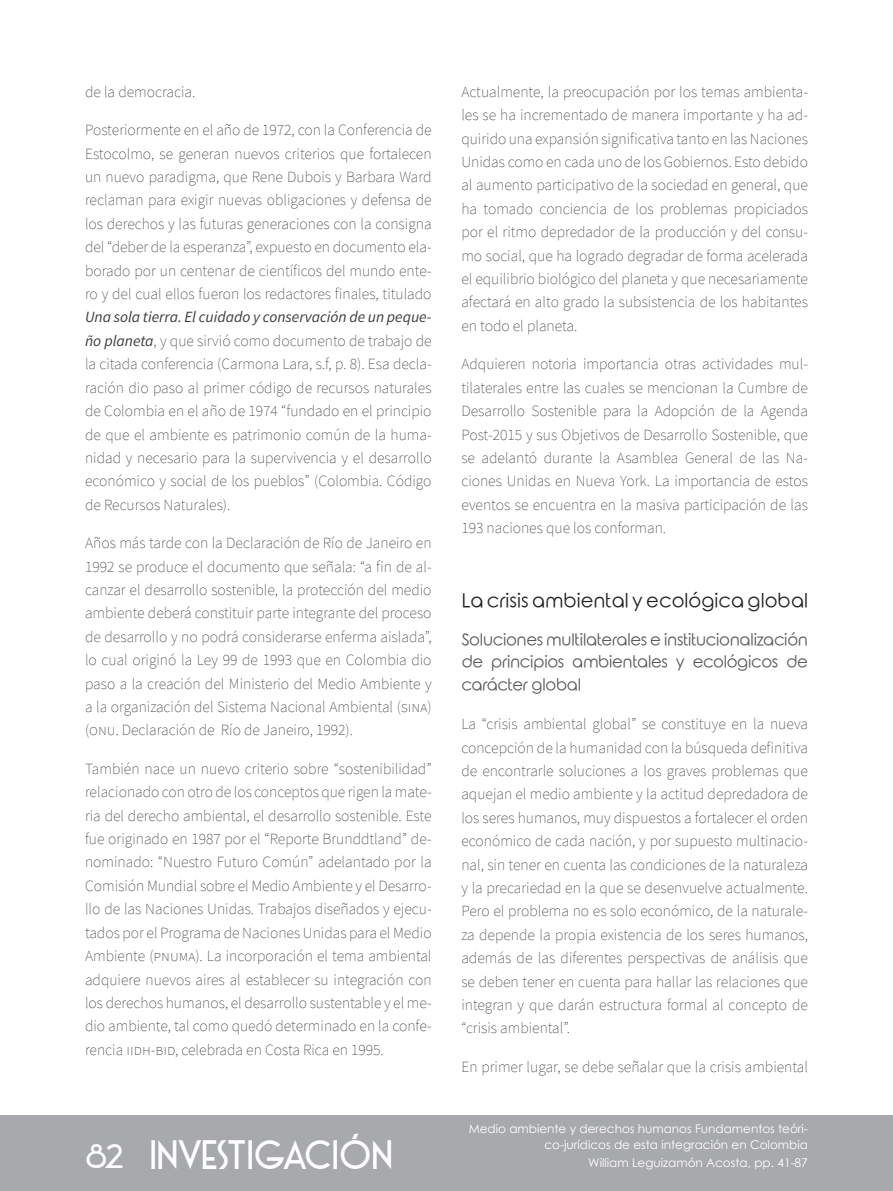
<style>
.page{position:relative;width:893px;height:1191px;background:#fff}
.page>*{position:absolute;margin:0;border:0;box-sizing:border-box;transform-origin:0 0}
.t1{font:36px "DK Otago";letter-spacing:-.025em;color:#fff}
.t2{font:19.5px "Rounded Elegance";color:#231f20}
.t3{font:16.5px/22.5px "Rounded Elegance";letter-spacing:-.02em;color:#57585a;text-align:justify}
.t4{font:200 15.6px/23.4px "Source Sans Pro";color:#3e3e3f;text-align:justify}
.t5{font:12px/16.5px "Century Gothic";color:#fff;text-align:right}
.s1{font-weight:400;font-style:italic}
.s2{font-size:30px}
</style>
<div class="page">
<div style="left:0;top:1115px;width:893px;height:76px;background:#a8a9ad"></div>
<p class="t4" style="left:85px;top:80px;width:112px">de la democracia.</p>
<p class="t4" style="left:85px;top:118px;width:348px">Posteriormente en el año de 1972, con la Conferencia de Estocolmo, se generan nuevos criterios que fortalecen un nuevo paradigma, que Rene Dubois y Barbara Ward reclaman para exigir nuevas obligaciones y defensa de los derechos y las futuras generaciones con la consigna del “deber de la esperanza”, expuesto en documento ela&shy;borado por un centenar de científicos del mundo ente&shy;ro y del cual ellos fueron los redactores finales, titulado</p>
<p class="t4" style="left:85px;top:306px;width:348px"><span class="s1">Una sola tierra. El cuidado y conservación de un peque&shy;ño planeta</span>, y que sirvió como documento de trabajo de la citada conferencia (Carmona Lara, s.f, p. 8). Esa decla&shy;ración dio paso al primer código de recursos naturales de Colombia en el año de 1974 “fundado en el principio de que el ambiente es patrimonio común de la huma&shy;nidad y necesario para la supervivencia y el desarrollo económico y social de los pueblos” (Colombia. Código de Recursos Naturales).</p>
<p class="t4" style="left:85px;top:531px;width:348px">Años más tarde con la Declaración de Río de Janeiro en 1992 se produce el documento que señala: “a fin de al&shy;canzar el desarrollo sostenible, la protección del medio ambiente deberá constituir parte integrante del proceso de desarrollo y no podrá considerarse enferma aislada”, lo cual originó la Ley 99 de 1993 que en Colombia dio paso a la creación del Ministerio del Medio Ambiente y a la organización del Sistema Nacional Ambiental (sina) (onu. Declaración de Río de Janeiro, 1992).</p>
<p class="t4" style="left:85px;top:757px;width:348px">También nace un nuevo criterio sobre “sostenibilidad” relacionado con otro de los conceptos que rigen la mate&shy;ria del derecho ambiental, el desarrollo sostenible. Este fue originado en 1987 por el “Reporte Brunddtland” de&shy;nominado: “Nuestro Futuro Común” adelantado por la Comisión Mundial sobre el Medio Ambiente y el Desarro&shy;llo de las Naciones Unidas. Trabajos diseñados y ejecu&shy;tados por el Programa de Naciones Unidas para el Medio Ambiente (pnuma). La incorporación el tema ambiental adquiere nuevos aires al establecer su integración con los derechos humanos, el desarrollo sustentable y el me&shy;dio ambiente, tal como quedó determinado en la confe&shy;rencia iidh-bid, celebrada en Costa Rica en 1995.</p>
<p class="t4" style="left:461px;top:80px;width:348px">Actualmente, la preocupación por los temas ambienta&shy;les se ha incrementado de manera importante y ha ad&shy;quirido una expansión significativa tanto en las Naciones Unidas como en cada uno de los Gobiernos. Esto debido al aumento participativo de la sociedad en general, que ha tomado conciencia de los problemas propiciados por el ritmo depredador de la producción y del consu&shy;mo social, que ha logrado degradar de forma acelerada el equilibrio biológico del planeta y que necesariamente afectará en alto grado la subsistencia de los habitantes en todo el planeta.</p>
<p class="t4" style="left:461px;top:352px;width:348px">Adquieren notoria importancia otras actividades mul&shy;tilaterales entre las cuales se mencionan la Cumbre de Desarrollo Sostenible para la Adopción de la Agenda Post-2015 y sus Objetivos de Desarrollo Sostenible, que se adelantó durante la Asamblea General de las Na&shy;ciones Unidas en Nueva York. La importancia de estos eventos se encuentra en la masiva participación de las 193 naciones que los conforman.</p>
<p class="t2" style="left:461px;top:589px;width:348px">La crisis ambiental y ecológica global</p>
<p class="t3" style="left:461px;top:630px;width:348px">Soluciones multilaterales e institucionalización de principios ambientales y ecológicos de carácter global</p>
<p class="t4" style="left:461px;top:712px;width:348px">La “crisis ambiental global” se constituye en la nueva concepción de la humanidad con la búsqueda definitiva de encontrarle soluciones a los graves problemas que aquejan el medio ambiente y la actitud depredadora de los seres humanos, muy dispuestos a fortalecer el orden económico de cada nación, y por supuesto multinacio&shy;nal, sin tener en cuenta las condiciones de la naturaleza y la precariedad en la que se desenvuelve actualmente.<br>Pero el problema no es solo económico, de la naturale&shy;za depende la propia existencia de los seres humanos, además de las diferentes perspectivas de análisis que se deben tener en cuenta para hallar las relaciones que integran y que darán estructura formal al concepto de “crisis ambiental”.</p>
<p class="t4" style="left:461px;top:1055px;width:348px">En primer lugar, se debe señalar que la crisis ambiental</p>
<h1 class="t1" style="left:85px;top:1133px;width:309px"><span class="s2">82</span> INVESTIGACIÓN</h1>
<p class="t5" style="left:469px;top:1120px;width:341px">Medio ambiente y derechos humanos Fundamentos teóri&shy;co-jurídicos de esta integración en Colombia</p>
<p class="t5" style="left:588px;top:1154px;width:221px">William Leguizamón Acosta, pp. 41-87</p>
</div>
